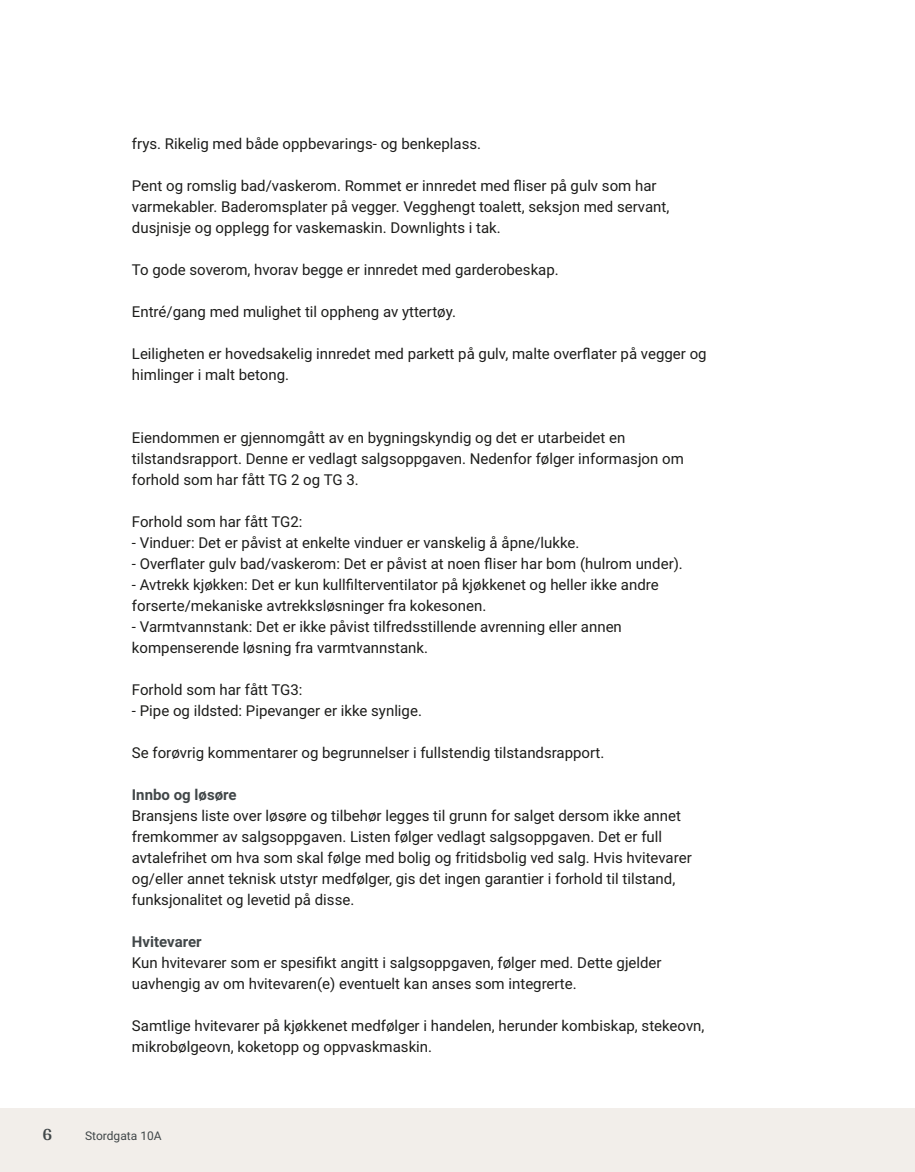
<style>
.page{position:relative;width:915px;height:1172px;background:#fff}
.page>*{position:absolute;margin:0;border:0;box-sizing:border-box;transform-origin:0 0}
.t1{font:700 18px "Arya";color:#414749}
.t2{font:15px/21px "Roboto Vitec";color:#1d1d1b}
.t3{font:700 15px "Roboto Vitec";color:#414749}
.t4{font:12px "Roboto Vitec";color:#414749}
</style>
<div class="page">
<div style="left:0;top:1108px;width:914px;height:64px;background:#f2eeea"></div>
<p class="t2" style="left:132px;top:132px;width:350px">frys. Rikelig med både oppbevarings‑ og benkeplass.</p>
<p class="t2" style="left:132px;top:174px;width:538px">Pent og romslig bad/vaskerom. Rommet er innredet med fliser på gulv som har varmekabler. Baderomsplater på vegger. Vegghengt toalett, seksjon med servant, dusjnisje og opplegg for vaskemaskin. Downlights i tak.</p>
<p class="t2" style="left:132px;top:258px;width:428px">To gode soverom, hvorav begge er innredet med garderobeskap.</p>
<p class="t2" style="left:132px;top:300px;width:325px">Entré/gang med mulighet til oppheng av yttertøy.</p>
<p class="t2" style="left:132px;top:342px;width:576px">Leiligheten er hovedsakelig innredet med parkett på gulv, malte overflater på vegger og himlinger i malt betong.</p>
<p class="t2" style="left:132px;top:426px;width:553px">Eiendommen er gjennomgått av en bygningskyndig og det er utarbeidet en tilstandsrapport. Denne er vedlagt salgsoppgaven. Nedenfor følger informasjon om forhold som har fått TG 2 og TG 3.</p>
<p class="t2" style="left:132px;top:510px;width:552px">Forhold som har fått TG2:<br>‑ Vinduer: Det er påvist at enkelte vinduer er vanskelig å åpne/lukke.<br>‑ Overflater gulv bad/vaskerom: Det er påvist at noen fliser har bom (hulrom under). ‑ Avtrekk kjøkken: Det er kun kullfilterventilator på kjøkkenet og heller ikke andre forserte/mekaniske avtrekksløsninger fra kokesonen.<br>‑ Varmtvannstank: Det er ikke påvist tilfredsstillende avrenning eller annen kompenserende løsning fra varmtvannstank.</p>
<p class="t2" style="left:132px;top:678px;width:291px">Forhold som har fått TG3:<br>‑ Pipe og ildsted: Pipevanger er ikke synlige.</p>
<p class="t2" style="left:132px;top:741px;width:474px">Se forøvrig kommentarer og begrunnelser i fullstendig tilstandsrapport.</p>
<p class="t3" style="left:132px;top:784px;width:106px">Innbo og løsøre</p>
<p class="t2" style="left:132px;top:804px;width:561px">Bransjens liste over løsøre og tilbehør legges til grunn for salget dersom ikke annet fremkommer av salgsoppgaven. Listen følger vedlagt salgsoppgaven. Det er full avtalefrihet om hva som skal følge med bolig og fritidsbolig ved salg. Hvis hvitevarer og/eller annet teknisk utstyr medfølger, gis det ingen garantier i forhold til tilstand, funksjonalitet og levetid på disse.</p>
<p class="t3" style="left:132px;top:931px;width:71px">Hvitevarer</p>
<p class="t2" style="left:132px;top:951px;width:531px">Kun hvitevarer som er spesifikt angitt i salgsoppgaven, følger med. Dette gjelder uavhengig av om hvitevaren(e) eventuelt kan anses som integrerte.</p>
<p class="t2" style="left:132px;top:1014px;width:574px">Samtlige hvitevarer på kjøkkenet medfølger i handelen, herunder kombiskap, stekeovn, mikrobølgeovn, koketopp og oppvaskmaskin.</p>
<p class="t1" style="left:43px;top:1123px;width:11px">6</p>
<p class="t4" style="left:85px;top:1127px;width:78px">Stordgata 10A</p>
</div>
